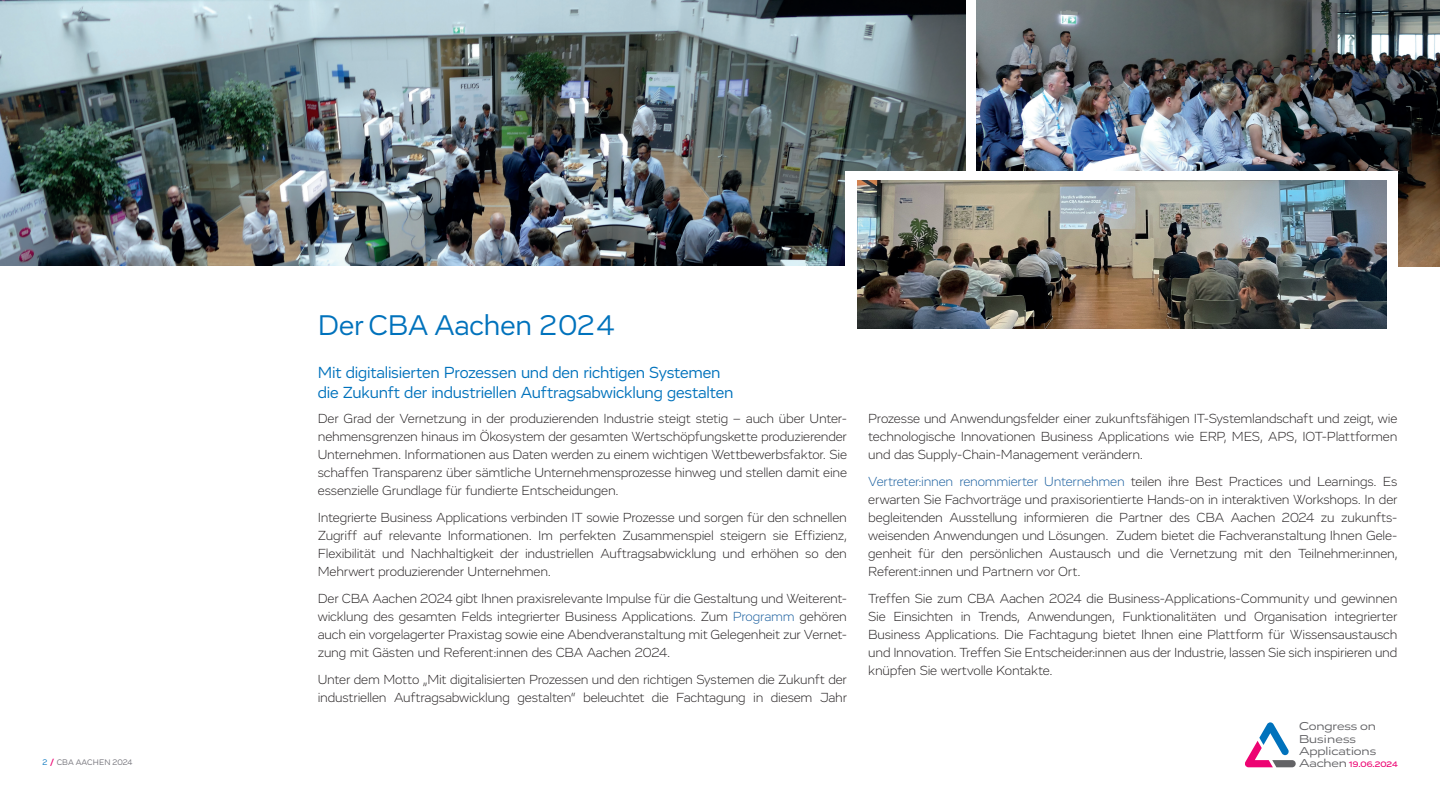
<style>
.page{position:relative;width:1440px;height:810px;background:#fff}
.page>*{position:absolute;margin:0;border:0;box-sizing:border-box;transform-origin:0 0}
.t1{font:29.25px "Vito";color:#0072bc}
.t2{font:16.5px/19.8px "Vito";letter-spacing:-.01em;color:#0072bc}
.t3{font:300 13.5px/18px "Vito";letter-spacing:-.01em;color:#231f20;text-align:justify}
.t4{font:11.7px/12.3px "Vito Wide";letter-spacing:-.005em;color:#636366}
.t5{font:8.25px "Vito";letter-spacing:.015em;color:#717077}
.t6{font:500 8.18px "Vito Extended";color:#ed0372}
.s1{color:#0072bc}
.s2{font-weight:700;color:#ed0372}
.s3{color:#175d9e}
.s4{font-family:"Vito Wide";font-weight:400;font-size:11.7px;color:#636366}
</style>
<div class="page">
<img style="left:976px;top:0;width:463px;height:266px">
<img style="left:0;top:0;width:965px;height:266px">
<div style="left:844px;top:171px;width:553px;height:171px;background:#fff"></div>
<img style="left:857px;top:180px;width:529px;height:149px">
<svg style="left:1245px;top:722px;width:50px;height:45px"></svg>
<p class="t5" style="left:43px;top:757px;width:91px"><span class="s1">2</span> <span class="s2">/</span> CBA AACHEN 2024</p>
<h1 class="t1" style="left:318px;top:307px;width:298px">Der CBA Aachen 2024</h1>
<p class="t2" style="left:318px;top:363px;width:417px">Mit digitalisierten Prozessen und den richtigen Systemen die Zukunft der industriellen Auftragsabwicklung gestalten</p>
<p class="t3" style="left:318px;top:410px;width:530px">Der Grad der Vernetzung in der produzierenden Industrie steigt stetig – auch über Unter&shy;nehmensgrenzen hinaus im Ökosystem der gesamten Wertschöpfungskette produzierender Unternehmen. Informationen aus Daten werden zu einem wichtigen Wettbewerbsfaktor. Sie schaffen Transparenz über sämtliche Unternehmensprozesse hinweg und stellen damit eine essenzielle Grundlage für fundierte Entscheidungen.</p>
<p class="t3" style="left:318px;top:509px;width:530px">Integrierte Business Applications verbinden IT sowie Prozesse und sorgen für den schnellen Zugriff auf relevante Informationen. Im perfekten Zusammenspiel steigern sie Effizienz, Flexibilität und Nachhaltigkeit der industriellen Auftragsabwicklung und erhöhen so den Mehrwert produzierender Unternehmen.</p>
<p class="t3" style="left:318px;top:590px;width:530px">Der CBA Aachen 2024 gibt Ihnen praxisrelevante Impulse für die Gestaltung und Weiterent&shy;wicklung des gesamten Felds integrierter Business Applications. Zum <span class="s3">Programm</span> gehören auch ein vorgelagerter Praxistag sowie eine Abendveranstaltung mit Gelegenheit zur Vernet&shy;zung mit Gästen und Referent:innen des CBA Aachen 2024.</p>
<p class="t3" style="left:318px;top:671px;width:530px">Unter dem Motto „Mit digitalisierten Prozessen und den richtigen Systemen die Zukunft der industriellen Auftragsabwicklung gestalten“ beleuchtet die Fachtagung in diesem Jahr</p>
<p class="t3" style="left:868px;top:410px;width:530px">Prozesse und Anwendungsfelder einer zukunftsfähigen IT-Systemlandschaft und zeigt, wie technologische Innovationen Business Applications wie ERP, MES, APS, IOT-Plattformen und das Supply-Chain-Management verändern.</p>
<p class="t3" style="left:868px;top:473px;width:530px"><span class="s3">Vertreter:innen renommierter Unternehmen</span> teilen ihre Best Practices und Learnings. Es erwarten Sie Fachvorträge und praxisorientierte Hands-on in interaktiven Workshops. In der begleitenden Ausstellung informieren die Partner des CBA Aachen 2024 zu zukunfts&shy;weisenden Anwendungen und Lösungen. Zudem bietet die Fachveranstaltung Ihnen Gele&shy;genheit für den persönlichen Austausch und die Vernetzung mit den Teilnehmer:innen, Referent:innen und Partnern vor Ort.</p>
<p class="t3" style="left:868px;top:590px;width:530px">Treffen Sie zum CBA Aachen 2024 die Business-Applications-Community und gewinnen Sie Einsichten in Trends, Anwendungen, Funktionalitäten und Organisation integrierter Business Applications. Die Fachtagung bietet Ihnen eine Plattform für Wissensaustausch und Innovation. Treffen Sie Entscheider:innen aus der Industrie, lassen Sie sich inspirieren und knüpfen Sie wertvolle Kontakte.</p>
<p class="t4" style="left:1298px;top:720px;width:79px">Congress on<br>Business<br>Applications</p>
<p class="t6" style="left:1298px;top:759px;width:100px"><span class="s4">Aachen</span> 19.06.2024</p>
</div>
